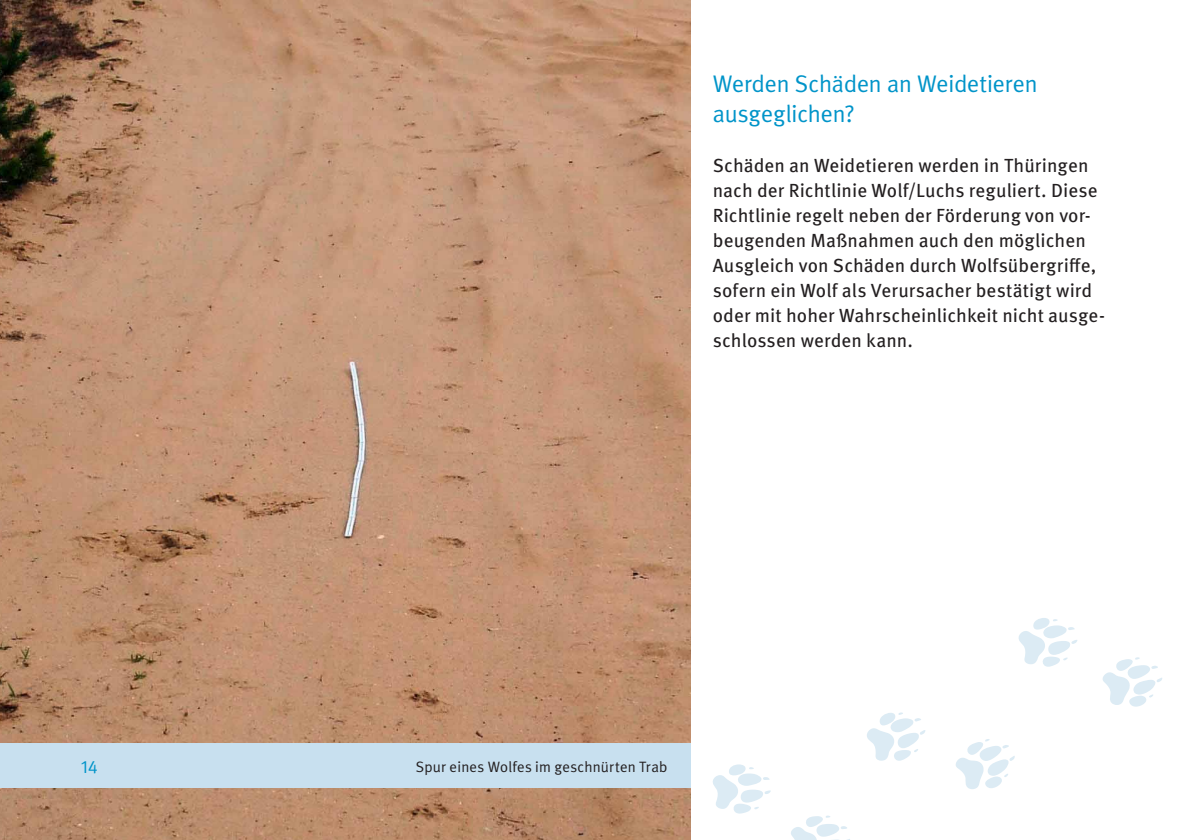
<style>
.page{position:relative;width:1190px;height:840px;background:#fff}
.page>*{position:absolute;margin:0;border:0;box-sizing:border-box;transform-origin:0 0}
.t1{font:24px/30px "Meta Plus Normal";letter-spacing:-.005em;color:#0094c9}
.t2{font:19px/25px "Meta OT";color:#231f20}
.t3{font:18px "Meta OT Norm";color:#0094c9}
.t4{font:15px "Meta Plus Normal";letter-spacing:.015em;color:#231f20}
</style>
<div class="page">
<svg style="left:1018px;top:618px;width:60px;height:49px"></svg>
<svg style="left:1102px;top:657px;width:60px;height:50px"></svg>
<svg style="left:867px;top:713px;width:59px;height:48px"></svg>
<svg style="left:956px;top:739px;width:59px;height:50px"></svg>
<svg style="left:713px;top:764px;width:58px;height:50px"></svg>
<svg style="left:791px;top:816px;width:59px;height:24px"></svg>
<img style="left:0;top:1px;width:690px;height:839px">
<div style="left:0;top:744px;width:690px;height:44px;background:#c8e0ef"></div>
<p class="t1" style="left:713px;top:71px;width:326px">Werden Schäden an Weidetieren ausgeglichen?</p>
<p class="t2" style="left:713px;top:155px;width:394px">Schäden an Weidetieren werden in Thüringen nach der Richtlinie Wolf/Luchs reguliert. Diese Richtlinie regelt neben der Förderung von vor&shy;beugenden Maßnahmen auch den möglichen Ausgleich von Schäden durch Wolfsübergriffe, sofern ein Wolf als Verursacher bestätigt wird oder mit hoher Wahrscheinlichkeit nicht ausge&shy;schlossen werden kann.</p>
<p class="t3" style="left:81px;top:756px;width:19px">14</p>
<p class="t4" style="left:416px;top:761px;width:253px">Spur eines Wolfes im geschnürten Trab</p>
</div>
